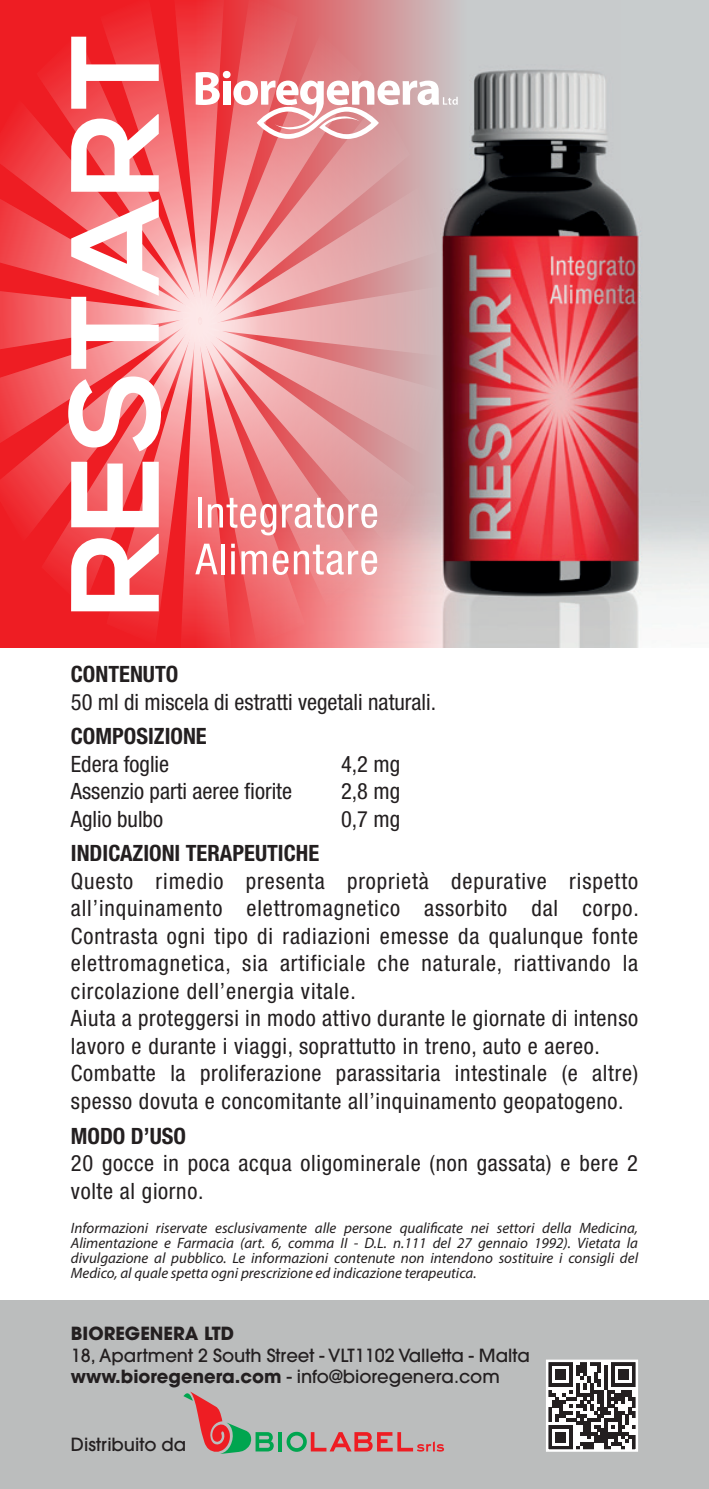
<style>
.page{position:relative;width:709px;height:1489px;background:#fff}
.page>*{position:absolute;margin:0;border:0;box-sizing:border-box;transform-origin:0 0}
.t1{font:700 125px "Nexa";color:#fff}
.t2{font:condensed 22.5px/27.5px "Helvetica Neue";letter-spacing:.03em;color:#231f20}
.t3{font:condensed 22.5px "Helvetica Neue";color:#231f20}
.t4{font:700 condensed 22.5px "Helvetica Neue";color:#231f20}
.t5{font:500 18px/21.5px "Avant Garde";color:#231f20}
.t6{font:700 18px "Avant Garde";color:#231f20}
.t7{font:italic 15px/15px "Myriad Pro";color:#231f20;text-align:justify}
.s1{font-weight:700}
</style>
<div class="page">
<img style="left:621px;top:0;width:88px;height:648px">
<svg style="left:458px;top:0;width:163px;height:648px;background:#ab6d71"></svg>
<div style="left:0;top:1300px;width:709px;height:188px;background:#bbbdbd"></div>
<svg style="left:0;top:0;width:458px;height:648px;background:#e77579"></svg>
<svg style="left:546px;top:1359px;width:92px;height:93px;background:#8c8a8a"></svg>
<svg style="left:183px;top:1391px;width:91px;height:62px"></svg>
<hr style="left:278px;top:1431px;width:4px;height:20px;background:#00a54f">
<svg style="left:286px;top:1431px;width:158px;height:20px"></svg>
<h1 class="t1" style="left:43px;top:617px;width:586px;rotate:-90deg">RESTART</h1>
<p class="t4" style="left:71px;top:660px;width:109px">CONTENUTO</p>
<p class="t3" style="left:71px;top:688px;width:367px">50 ml di miscela di estratti vegetali naturali.</p>
<p class="t4" style="left:71px;top:722px;width:137px">COMPOSIZIONE</p>
<p class="t3" style="left:71px;top:750px;width:100px">Edera foglie</p>
<p class="t2" style="left:341px;top:749px;width:61px">4,2 mg</p>
<p class="t3" style="left:71px;top:778px;width:223px">Assenzio parti aeree fiorite</p>
<p class="t2" style="left:341px;top:777px;width:61px">2,8 mg</p>
<p class="t3" style="left:71px;top:805px;width:94px">Aglio bulbo</p>
<p class="t2" style="left:341px;top:804px;width:61px">0,7 mg</p>
<p class="t4" style="left:71px;top:839px;width:250px">INDICAZIONI TERAPEUTICHE</p>
<p class="t2" style="left:71px;top:867px;width:569px">Questo rimedio presenta proprietà depurative rispetto all’inquinamento elettromagnetico assorbito dal corpo.<br>Contrasta ogni tipo di radiazioni emesse da qualunque fonte elettromagnetica, sia artificiale che naturale, riattivando la circolazione dell’energia vitale.<br>Aiuta a proteggersi in modo attivo durante le giornate di intenso lavoro e durante i viaggi, soprattutto in treno, auto e aereo.<br>Combatte la proliferazione parassitaria intestinale (e altre) spesso dovuta e concomitante all’inquinamento geopatogeno.</p>
<p class="t4" style="left:71px;top:1121px;width:117px">MODO D’USO</p>
<p class="t2" style="left:71px;top:1149px;width:568px">20 gocce in poca acqua oligominerale (non gassata) e bere 2 volte al giorno.</p>
<p class="t7" style="left:71px;top:1219px;width:568px">Informazioni riservate esclusivamente alle persone qualificate nei settori della Medicina, Alimentazione e Farmacia (art. 6, comma II - D.L. n.111 del 27 gennaio 1992). Vietata la divulgazione al pubblico. Le informazioni contenute non intendono sostituire i consigli del Medico, al quale spetta ogni prescrizione ed indicazione terapeutica.</p>
<p class="t6" style="left:71px;top:1321px;width:165px">BIOREGENERA LTD</p>
<p class="t5" style="left:71px;top:1344px;width:460px">18, Apartment 2 South Street - VLT1102 Valletta - Malta <span class="s1">www.bioregenera.com</span> - info@bioregenera.com</p>
<p class="t5" style="left:71px;top:1433px;width:117px">Distribuito da</p>
</div>
